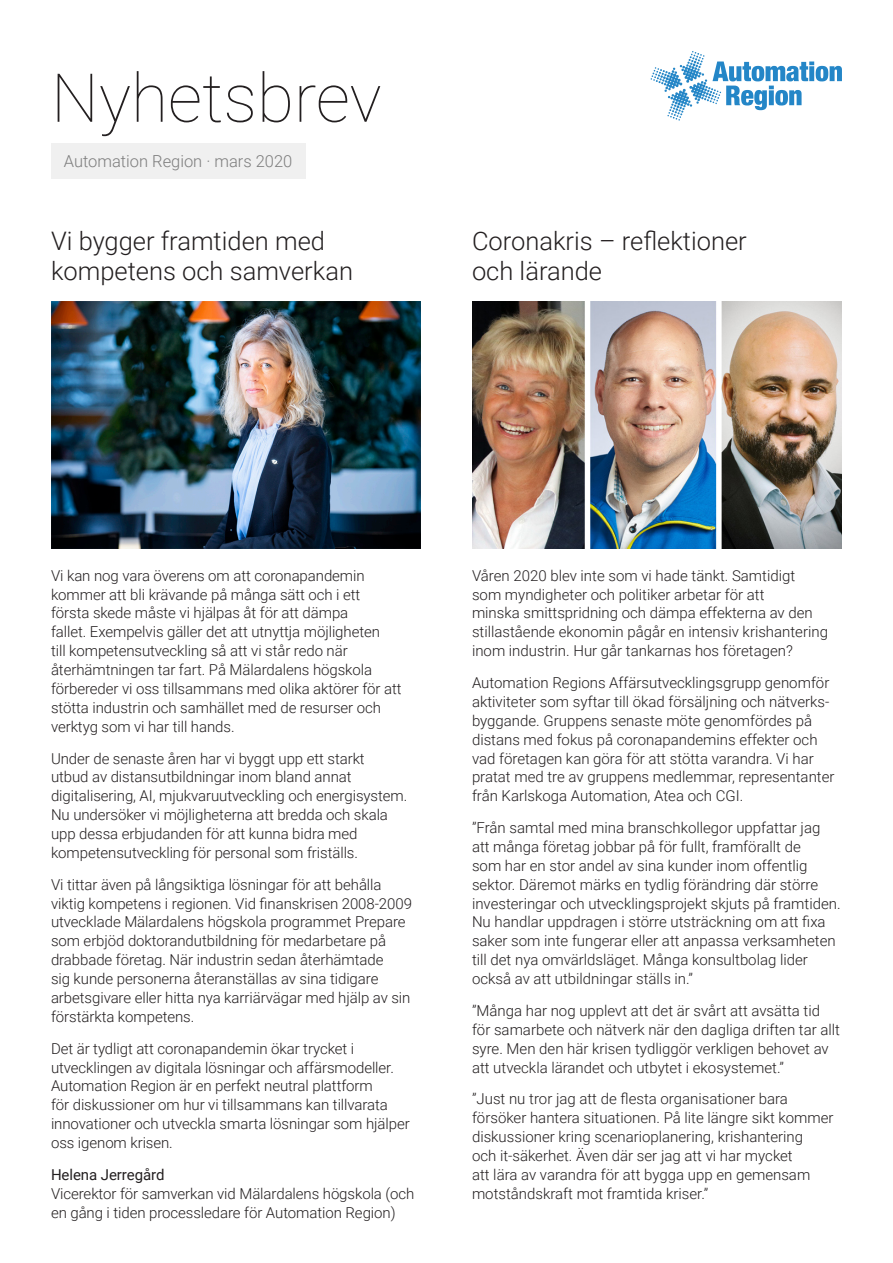
<style>
.page{position:relative;width:893px;height:1263px;background:#fff}
.page>*{position:absolute;margin:0;border:0;box-sizing:border-box;transform-origin:0 0}
.Nyhetsbrev{font:100 67.5px "Roboto";color:#231f20}
.Rubrik{font:300 25.5px/30.6px "Roboto";color:#231f20}
.Underrubrik{font:300 16.5px "Roboto";color:#7d7d7d}
.Brödtext{font:300 15px/18.9px "Roboto";letter-spacing:-.005em;color:#231f20}
.s1{font-weight:400}
</style>
<div class="page">
<img style="left:51px;top:301px;width:370px;height:247px">
<img style="left:472px;top:301px;width:370px;height:247px">
<svg style="left:651px;top:51px;width:191px;height:70px"></svg>
<div style="left:51px;top:144px;width:254px;height:35px;background:#f0f0f0"></div>
<p class="Nyhetsbrev" style="left:51px;top:50px;width:332px">Nyhetsbrev</p>
<p class="Underrubrik" style="left:64px;top:149px;width:230px">Automation Region · mars 2020</p>
<p class="Rubrik" style="left:51px;top:224px;width:303px">Vi bygger framtiden med kompetens och samverkan</p>
<p class="Rubrik" style="left:472px;top:224px;width:276px">Coronakris – reflektioner och lärande</p>
<p class="Brödtext" style="left:51px;top:565px;width:352px">Vi kan nog vara överens om att coronapandemin kommer att bli krävande på många sätt och i ett första skede måste vi hjälpas åt för att dämpa<br>fallet. Exempelvis gäller det att utnyttja möjligheten<br>till kompetensutveckling så att vi står redo när återhämtningen tar fart. På Mälardalens högskola förbereder vi oss tillsammans med olika aktörer för att stötta industrin och samhället med de resurser och verktyg som vi har till hands.</p>
<p class="Brödtext" style="left:51px;top:748px;width:358px">Under de senaste åren har vi byggt upp ett starkt<br>utbud av distansutbildningar inom bland annat digitalisering, AI, mjukvaruutveckling och energisystem.<br>Nu undersöker vi möjligheterna att bredda och skala upp dessa erbjudanden för att kunna bidra med kompetensutveckling för personal som friställs.</p>
<p class="Brödtext" style="left:51px;top:874px;width:362px">Vi tittar även på långsiktiga lösningar för att behålla viktig kompetens i regionen. Vid finanskrisen 2008-2009 utvecklade Mälardalens högskola programmet Prepare som erbjöd doktorandutbildning för medarbetare på drabbade företag. När industrin sedan återhämtade<br>sig kunde personerna återanställas av sina tidigare arbetsgivare eller hitta nya karriärvägar med hjälp av sin förstärkta kompetens.</p>
<p class="Brödtext" style="left:51px;top:1038px;width:360px">Det är tydligt att coronapandemin ökar trycket i utvecklingen av digitala lösningar och affärsmodeller.<br>Automation Region är en perfekt neutral plattform<br>för diskussioner om hur vi tillsammans kan tillvarata innovationer och utveckla smarta lösningar som hjälper oss igenom krisen.</p>
<p class="Brödtext" style="left:51px;top:1164px;width:365px"><span class="s1">Helena Jerregård<br></span>Vicerektor för samverkan vid Mälardalens högskola (och en gång i tiden processledare för Automation Region)</p>
<p class="Brödtext" style="left:472px;top:565px;width:357px">Våren 2020 blev inte som vi hade tänkt. Samtidigt som myndigheter och politiker arbetar för att<br>minska smittspridning och dämpa effekterna av den stillastående ekonomin pågår en intensiv krishantering inom industrin. Hur går tankarnas hos företagen?</p>
<p class="Brödtext" style="left:472px;top:672px;width:364px">Automation Regions Affärsutvecklingsgrupp genomför aktiviteter som syftar till ökad försäljning och nätverks&shy;byggande. Gruppens senaste möte genomfördes på distans med fokus på coronapandemins effekter och vad företagen kan göra för att stötta varandra. Vi har pratat med tre av gruppens medlemmar, representanter från Karlskoga Automation, Atea och CGI.</p>
<p class="Brödtext" style="left:472px;top:818px;width:370px">”Från samtal med mina branschkollegor uppfattar jag att många företag jobbar på för fullt, framförallt de<br>som har en stor andel av sina kunder inom offentlig sektor. Däremot märks en tydlig förändring där större investeringar och utvecklingsprojekt skjuts på framtiden.<br>Nu handlar uppdragen i större utsträckning om att fixa saker som inte fungerar eller att anpassa verksamheten till det nya omvärldsläget. Många konsultbolag lider också av att utbildningar ställs in.”</p>
<p class="Brödtext" style="left:472px;top:1000px;width:369px">”Många har nog upplevt att det är svårt att avsätta tid för samarbete och nätverk när den dagliga driften tar allt syre. Men den här krisen tydliggör verkligen behovet av att utveckla lärandet och utbytet i ekosystemet.”</p>
<p class="Brödtext" style="left:472px;top:1089px;width:363px">”Just nu tror jag att de flesta organisationer bara försöker hantera situationen. På lite längre sikt kommer diskussioner kring scenarioplanering, krishantering<br>och it-säkerhet. Även där ser jag att vi har mycket<br>att lära av varandra för att bygga upp en gemensam motståndskraft mot framtida kriser.”</p>
</div>
